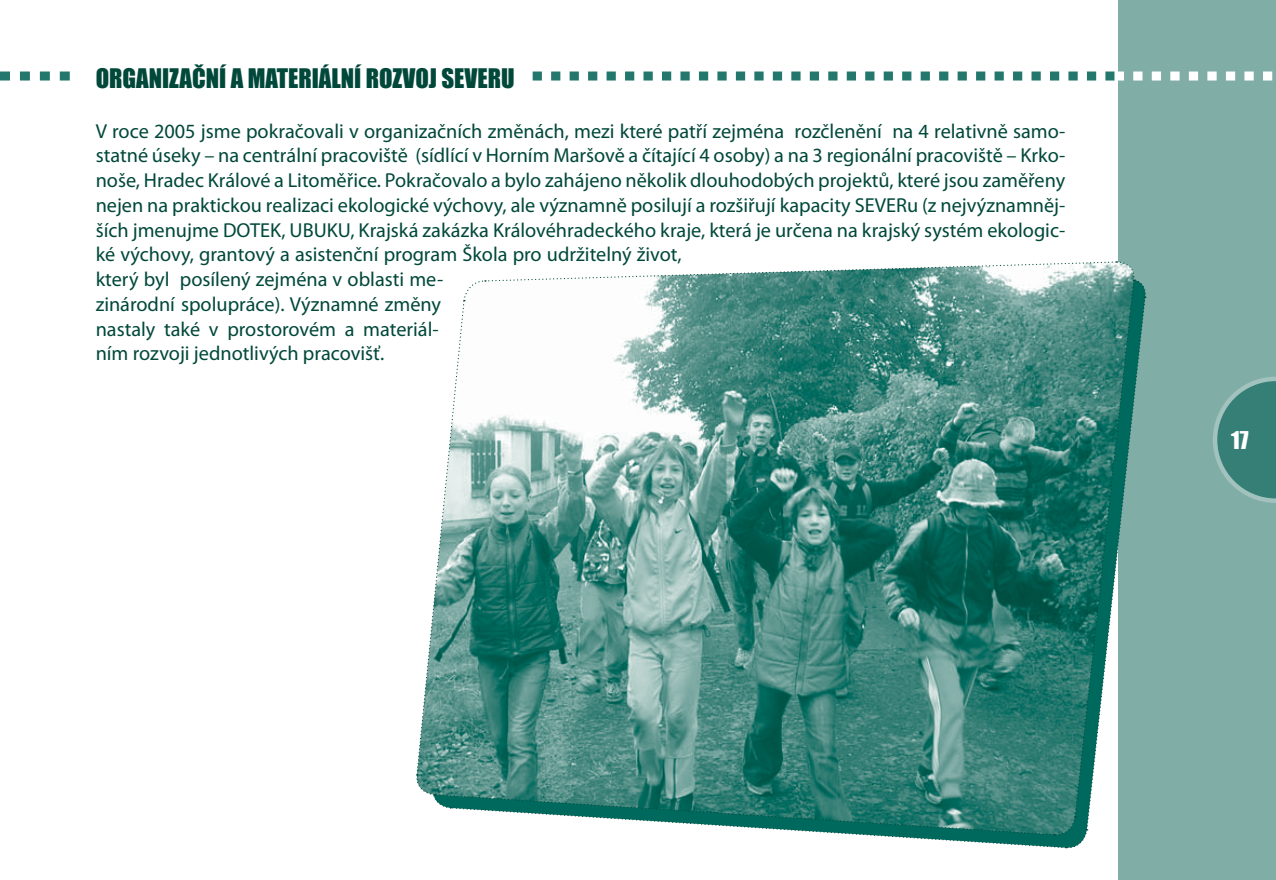
<style>
.page{position:relative;width:1276px;height:880px;background:#fff}
.page>*{position:absolute;margin:0;border:0;box-sizing:border-box;transform-origin:0 0}
.t1{font:24.75px "Impact";color:#00483a}
.t2{font:22.5px "Impact";color:#fff}
.t3{font:20.25px/24.8px "Myriad Pro";color:#00483a}
</style>
<div class="page">
<div style="left:1118px;top:0;width:157px;height:880px;background:#81ada7"></div>
<svg style="left:1213px;top:377px;width:62px;height:126px"></svg>
<svg style="left:0;top:72px;width:70px;height:9px"></svg>
<svg style="left:533px;top:72px;width:740px;height:9px"></svg>
<svg style="left:416px;top:261px;width:731px;height:588px"></svg>
<p class="t1" style="left:96px;top:63px;width:420px">ORGANIZAČNÍ A MATERIÁLNÍ ROZVOJ SEVERU</p>
<p class="t3" style="left:96px;top:120px;width:971px">V roce 2005 jsme pokračovali v organizačních změnách, mezi které patří zejména rozčlenění na 4 relativně samo&shy;statné úseky – na centrální pracoviště (sídlící v Horním Maršově a čítající 4 osoby) a na 3 regionální pracoviště – Krko&shy;noše, Hradec Králové a Litoměřice. Pokračovalo a bylo zahájeno několik dlouhodobých projektů, které jsou zaměřeny nejen na praktickou realizaci ekologické výchovy, ale významně posilují a rozšiřují kapacity SEVERu (z nejvýznamněj&shy;ších jmenujme DOTEK, UBUKU, Krajská zakázka Královéhradeckého kraje, která je určena na krajský systém ekologic&shy;ké výchovy, grantový a asistenční program Škola pro udržitelný život,<br>který byl posílený zejména v oblasti me-<br>zinárodní spolupráce). Významné změny<br>nastaly také v prostorovém a materiál-<br>ním rozvoji jednotlivých pracovišť.</p>
<p class="t2" style="left:1231px;top:426px;width:19px">17</p>
</div>
